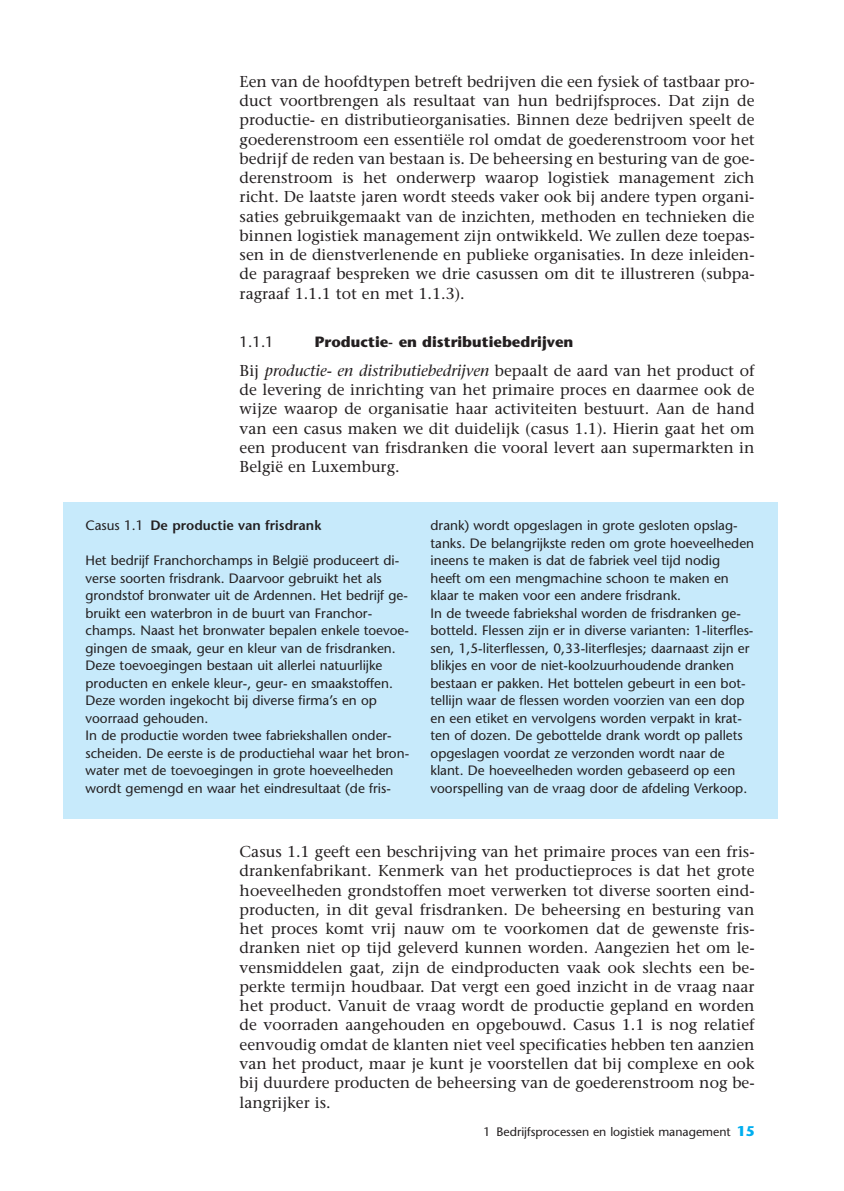
<style>
.page{position:relative;width:844px;height:1191px;background:#fff}
.page>*{position:absolute;margin:0;border:0;box-sizing:border-box;transform-origin:0 0}
.t1{font:15.75px/19.2px "Stone Serif";color:#231f20;text-align:justify}
.t2{font:700 14.88px "Stone Sans";color:#231f20}
.t3{font:14.88px "Stone Sans";color:#231f20}
.t4{font:13.65px/17.5px "Stone Sans";color:#231f20}
.t5{font:600 13.65px "Stone Sans";color:#231f20}
.t6{font:12.25px "Stone Sans";color:#231f20}
.s1{font-style:italic}
.s2{font-weight:400}
.s3{font-weight:700;font-size:14px;color:#00aeef}
</style>
<div class="page">
<div style="left:63px;top:502px;width:714px;height:316px;background:#c7eafb"></div>
<p class="t1" style="left:239px;top:73px;width:516px">Een van de hoofdtypen betreft bedrijven die een fysiek of tastbaar pro&shy;duct voortbrengen als resultaat van hun bedrijfsproces. Dat zijn de productie- en distributieorganisaties. Binnen deze bedrijven speelt de goederenstroom een essentiële rol omdat de goederenstroom voor het bedrijf de reden van bestaan is. De beheersing en besturing van de goe&shy;derenstroom is het onderwerp waarop logistiek management zich richt. De laatste jaren wordt steeds vaker ook bij andere typen organi&shy;saties gebruikgemaakt van de inzichten, methoden en technieken die binnen logistiek management zijn ontwikkeld. We zullen deze toepas&shy;sen in de dienstverlenende en publieke organisaties. In deze inleiden&shy;de paragraaf bespreken we drie casussen om dit te illustreren (subpa&shy;ragraaf 1.1.1 tot en met 1.1.3).</p>
<p class="t3" style="left:239px;top:336px;width:36px">1.1.1</p>
<p class="t2" style="left:315px;top:336px;width:260px">Productie- en distributiebedrijven</p>
<p class="t1" style="left:239px;top:362px;width:516px">Bij <span class="s1">productie- en distributiebedrijven</span> bepaalt de aard van het product of de levering de inrichting van het primaire proces en daarmee ook de wijze waarop de organisatie haar activiteiten bestuurt. Aan de hand van een casus maken we dit duidelijk (casus 1.1). Hierin gaat het om een producent van frisdranken die vooral levert aan supermarkten in België en Luxemburg.</p>
<p class="t5" style="left:85px;top:520px;width:237px"><span class="s2">Casus 1.1</span> De productie van frisdrank</p>
<p class="t4" style="left:85px;top:553px;width:325px">Het bedrijf Franchorchamps in België produceert di&shy;verse soorten frisdrank. Daarvoor gebruikt het als grondstof bronwater uit de Ardennen. Het bedrijf ge&shy;bruikt een waterbron in de buurt van Franchor&shy;champs. Naast het bronwater bepalen enkele toevoe&shy;gingen de smaak, geur en kleur van de frisdranken.<br>Deze toevoegingen bestaan uit allerlei natuurlijke producten en enkele kleur-, geur- en smaakstoffen.<br>Deze worden ingekocht bij diverse firma’s en op voorraad gehouden.<br>In de productie worden twee fabriekshallen onder&shy;scheiden. De eerste is de productiehal waar het bron&shy;water met de toevoegingen in grote hoeveelheden wordt gemengd en waar het eindresultaat (de fris-</p>
<p class="t4" style="left:430px;top:518px;width:325px">drank) wordt opgeslagen in grote gesloten opslag&shy;tanks. De belangrijkste reden om grote hoeveelheden ineens te maken is dat de fabriek veel tijd nodig<br>heeft om een mengmachine schoon te maken en klaar te maken voor een andere frisdrank.<br>In de tweede fabriekshal worden de frisdranken ge&shy;botteld. Flessen zijn er in diverse varianten: 1-literfles&shy;sen, 1,5-literflessen, 0,33-literflesjes; daarnaast zijn er blikjes en voor de niet-koolzuurhoudende dranken bestaan er pakken. Het bottelen gebeurt in een bot&shy;tellijn waar de flessen worden voorzien van een dop en een etiket en vervolgens worden verpakt in krat&shy;ten of dozen. De gebottelde drank wordt op pallets opgeslagen voordat ze verzonden wordt naar de klant. De hoeveelheden worden gebaseerd op een voorspelling van de vraag door de afdeling Verkoop.</p>
<p class="t1" style="left:239px;top:843px;width:516px">Casus 1.1 geeft een beschrijving van het primaire proces van een fris&shy;drankenfabrikant. Kenmerk van het productieproces is dat het grote hoeveelheden grondstoffen moet verwerken tot diverse soorten eind&shy;producten, in dit geval frisdranken. De beheersing en besturing van het proces komt vrij nauw om te voorkomen dat de gewenste fris&shy;dranken niet op tijd geleverd kunnen worden. Aangezien het om le&shy;vensmiddelen gaat, zijn de eindproducten vaak ook slechts een be&shy;perkte termijn houdbaar. Dat vergt een goed inzicht in de vraag naar het product. Vanuit de vraag wordt de productie gepland en worden de voorraden aangehouden en opgebouwd. Casus 1.1 is nog relatief eenvoudig omdat de klanten niet veel specificaties hebben ten aanzien van het product, maar je kunt je voorstellen dat bij complexe en ook bij duurdere producten de beheersing van de goederenstroom nog be&shy;langrijker is.</p>
<p class="t6" style="left:483px;top:1127px;width:272px">1 Bedrijfsprocessen en logistiek management <span class="s3">15</span></p>
</div>
